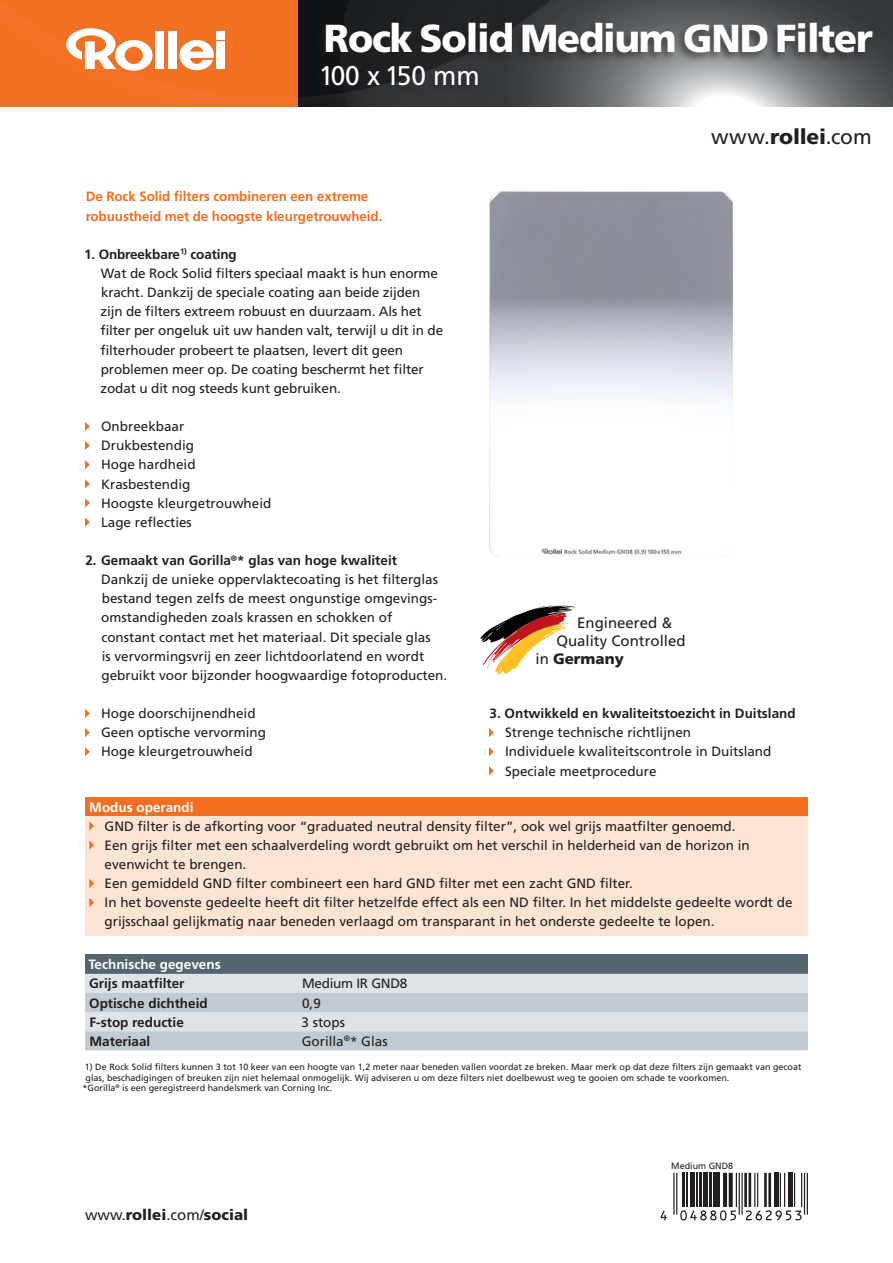
<style>
.page{position:relative;width:893px;height:1263px;background:#fff}
.page>*{position:absolute;margin:0;border:0;box-sizing:border-box;transform-origin:0 0}
.t1{font:900 39px "Frutiger LT";letter-spacing:-.03em;color:#fff}
.t2{font:27px "Frutiger LT";color:#fff}
.t3{font:21px "Frutiger LT";letter-spacing:.015em;color:#231f20}
.t4{font:900 15px "Frutiger LT";color:#231f20}
.t5{font:15px "Frutiger LT";color:#231f20}
._020_bold{font:13.5px/19.2px "Frutiger LT";color:#231f20}
._040_Top-Details{font:13.5px/19.2px "Frutiger LT";color:#231f20}
._020_bold-2{font:700 13.5px "Frutiger LT";color:#231f20}
._020_bold-3{font:700 13.5px/19.2px "Frutiger LT";letter-spacing:-.01em;color:#f36e21}
.t6{font:700 13.5px "Frutiger LT";color:#fff}
._020_bold-4{font:13.5px "Frutiger LT";letter-spacing:-.02em;color:#231f20}
.t7{font:9px/10.8px "Frutiger LT";color:#231f20}
.s1{font-weight:900}
.s2{font-weight:400}
</style>
<div class="page">
<img style="left:298px;top:0;width:595px;height:106px">
<div style="left:0;top:0;width:298px;height:106px;background:#f36f21"></div>
<svg style="left:179px;top:40px;width:35px;height:30px"></svg>
<div style="left:155px;top:32px;width:9px;height:37px;background:#fff"></div>
<div style="left:168px;top:32px;width:8px;height:37px;background:#fff"></div>
<div style="left:216px;top:32px;width:9px;height:8px;background:#fff"></div>
<div style="left:216px;top:41px;width:9px;height:28px;background:#fff"></div>
<svg style="left:66px;top:28px;width:87px;height:43px"></svg>
<div style="left:311px;top:21px;width:564px;height:76px;background:#231f20;opacity:.6"></div>
<svg style="left:480px;top:605px;width:91px;height:70px"></svg>
<hr style="left:676px;top:1173px;width:1px;height:41px;background:#231f20">
<hr style="left:673px;top:1173px;width:2px;height:41px;background:#231f20">
<hr style="left:682px;top:1173px;width:2px;height:34px;background:#231f20">
<hr style="left:686px;top:1173px;width:1px;height:34px;background:#231f20">
<hr style="left:690px;top:1173px;width:4px;height:34px;background:#231f20">
<hr style="left:696px;top:1173px;width:1px;height:34px;background:#231f20">
<hr style="left:699px;top:1173px;width:2px;height:34px;background:#231f20">
<hr style="left:703px;top:1173px;width:4px;height:34px;background:#231f20">
<hr style="left:709px;top:1173px;width:2px;height:34px;background:#231f20">
<hr style="left:713px;top:1173px;width:4px;height:34px;background:#231f20">
<hr style="left:719px;top:1173px;width:1px;height:34px;background:#231f20">
<svg style="left:729px;top:1173px;width:4px;height:34px"></svg>
<hr style="left:723px;top:1173px;width:4px;height:34px;background:#231f20">
<hr style="left:741px;top:1173px;width:2px;height:41px;background:#231f20">
<hr style="left:739px;top:1173px;width:1px;height:41px;background:#231f20">
<hr style="left:736px;top:1173px;width:1px;height:34px;background:#231f20">
<hr style="left:749px;top:1173px;width:2px;height:34px;background:#231f20">
<hr style="left:744px;top:1173px;width:3px;height:34px;background:#231f20">
<hr style="left:757px;top:1173px;width:1px;height:34px;background:#231f20">
<hr style="left:754px;top:1173px;width:1px;height:34px;background:#231f20">
<hr style="left:768px;top:1173px;width:3px;height:34px;background:#231f20">
<hr style="left:764px;top:1173px;width:3px;height:34px;background:#231f20">
<hr style="left:774px;top:1173px;width:4px;height:34px;background:#231f20">
<hr style="left:784px;top:1173px;width:1px;height:34px;background:#231f20">
<hr style="left:780px;top:1173px;width:1px;height:34px;background:#231f20">
<hr style="left:788px;top:1173px;width:4px;height:34px;background:#231f20">
<hr style="left:807px;top:1173px;width:1px;height:41px;background:#231f20">
<hr style="left:804px;top:1173px;width:1px;height:41px;background:#231f20">
<hr style="left:801px;top:1173px;width:1px;height:34px;background:#231f20">
<hr style="left:794px;top:1173px;width:1px;height:34px;background:#231f20">
<svg style="left:661px;top:1210px;width:6px;height:10px"></svg>
<svg style="left:680px;top:1210px;width:56px;height:10px"></svg>
<svg style="left:746px;top:1210px;width:56px;height:10px"></svg>
<img style="left:489px;top:191px;width:244px;height:366px">
<svg style="left:85px;top:422px;width:5px;height:9px"></svg>
<svg style="left:85px;top:441px;width:5px;height:9px"></svg>
<svg style="left:85px;top:460px;width:5px;height:9px"></svg>
<svg style="left:85px;top:479px;width:5px;height:9px"></svg>
<svg style="left:85px;top:498px;width:5px;height:10px"></svg>
<svg style="left:85px;top:517px;width:5px;height:10px"></svg>
<svg style="left:85px;top:709px;width:5px;height:9px"></svg>
<svg style="left:85px;top:728px;width:5px;height:9px"></svg>
<svg style="left:85px;top:747px;width:5px;height:9px"></svg>
<svg style="left:489px;top:728px;width:5px;height:9px"></svg>
<svg style="left:489px;top:747px;width:5px;height:9px"></svg>
<svg style="left:489px;top:766px;width:5px;height:9px"></svg>
<div style="left:85px;top:797px;width:723px;height:19px;background:#f36e21"></div>
<div style="left:85px;top:816px;width:723px;height:119px;background:#fee5d3"></div>
<svg style="left:89px;top:821px;width:5px;height:10px"></svg>
<svg style="left:89px;top:840px;width:5px;height:10px"></svg>
<svg style="left:89px;top:879px;width:5px;height:9px"></svg>
<svg style="left:89px;top:898px;width:5px;height:9px"></svg>
<div style="left:85px;top:955px;width:723px;height:19px;background:#53656e"></div>
<svg style="left:85px;top:974px;width:723px;height:76px;background:#d0d7dc"></svg>
<h1 class="t1" style="left:324px;top:15px;width:550px">Rock Solid Medium GND Filter</h1>
<h2 class="t2" style="left:319px;top:60px;width:163px">100 x 150 mm</h2>
<p class="_020_bold-3" style="left:86px;top:187px;width:298px">De Rock Solid filters combineren een extreme robuustheid met de hoogste kleurgetrouwheid.</p>
<p class="_020_bold-2" style="left:84px;top:246px;width:154px">1. Onbreekbare<sup>1)</sup> coating</p>
<p class="_020_bold" style="left:100px;top:264px;width:344px">Wat de Rock Solid filters speciaal maakt is hun enorme kracht. Dankzij de speciale coating aan beide zijden zijn de filters extreem robuust en duurzaam. Als het filter per ongeluk uit uw handen valt, terwijl u dit in de filterhouder probeert te plaatsen, levert dit geen problemen meer op. De coating beschermt het filter zodat u dit nog steeds kunt gebruiken.</p>
<p class="_020_bold" style="left:101px;top:417px;width:85px">Onbreekbaar</p>
<p class="_020_bold" style="left:101px;top:436px;width:95px">Drukbestendig</p>
<p class="_020_bold" style="left:101px;top:455px;width:96px">Hoge hardheid</p>
<p class="_020_bold" style="left:101px;top:474px;width:91px">Krasbestendig</p>
<p class="_020_bold" style="left:101px;top:493px;width:172px">Hoogste kleurgetrouwheid</p>
<p class="_020_bold" style="left:101px;top:513px;width:92px">Lage reflecties</p>
<p class="_020_bold-2" style="left:85px;top:552px;width:313px">2. Gemaakt van Gorilla<sup>®</sup>* glas van hoge kwaliteit</p>
<p class="_020_bold" style="left:101px;top:570px;width:348px">Dankzij de unieke oppervlaktecoating is het filterglas bestand tegen zelfs de meest ongunstige omgevings&shy;omstandigheden zoals krassen en schokken of constant contact met het materiaal. Dit speciale glas<br>is vervormingsvrij en zeer lichtdoorlatend en wordt gebruikt voor bijzonder hoogwaardige fotoproducten.</p>
<p class="_020_bold" style="left:101px;top:704px;width:156px">Hoge doorschijnendheid</p>
<p class="_020_bold" style="left:101px;top:723px;width:167px">Geen optische vervorming</p>
<p class="_020_bold" style="left:101px;top:742px;width:153px">Hoge kleurgetrouwheid</p>
<h3 class="t3" style="left:711px;top:125px;width:162px">www.<span class="s1">rollei</span>.com</h3>
<p class="t5" style="left:577px;top:614px;width:97px">Engineered &amp;</p>
<p class="t5" style="left:556px;top:632px;width:131px">Quality Controlled</p>
<p class="t4" style="left:535px;top:649px;width:90px"><span class="s2">in</span> Germany</p>
<p class="_020_bold-2" style="left:490px;top:705px;width:308px">3. Ontwikkeld en kwaliteitstoezicht in Duitsland</p>
<p class="_020_bold" style="left:505px;top:723px;width:188px">Strenge technische richtlijnen</p>
<p class="_020_bold" style="left:505px;top:742px;width:268px">Individuele kwaliteitscontrole in Duitsland</p>
<p class="_020_bold" style="left:505px;top:761px;width:153px">Speciale meetprocedure</p>
<p class="t6" style="left:89px;top:799px;width:106px">Modus operandi</p>
<p class="_040_Top-Details" style="left:105px;top:816px;width:632px">GND filter is de afkorting voor “graduated neutral density filter”, ook wel grijs maatfilter genoemd.</p>
<p class="_040_Top-Details" style="left:105px;top:835px;width:647px">Een grijs filter met een schaalverdeling wordt gebruikt om het verschil in helderheid van de horizon in evenwicht te brengen.</p>
<p class="_040_Top-Details" style="left:105px;top:874px;width:530px">Een gemiddeld GND filter combineert een hard GND filter met een zacht GND filter.</p>
<p class="_040_Top-Details" style="left:105px;top:893px;width:690px">In het bovenste gedeelte heeft dit filter hetzelfde effect als een ND filter. In het middelste gedeelte wordt de grijsschaal gelijkmatig naar beneden verlaagd om transparant in het onderste gedeelte te lopen.</p>
<p class="t6" style="left:89px;top:957px;width:134px">Technische gegevens</p>
<p class="_020_bold-2" style="left:89px;top:976px;width:97px">Grijs maatfilter</p>
<p class="_020_bold-4" style="left:302px;top:976px;width:107px">Medium IR GND8</p>
<p class="_020_bold-2" style="left:89px;top:995px;width:120px">Optische dichtheid</p>
<p class="_020_bold" style="left:302px;top:993px;width:20px">0,9</p>
<p class="_020_bold-2" style="left:90px;top:1014px;width:96px">F-stop reductie</p>
<p class="_020_bold" style="left:302px;top:1012px;width:45px">3 stops</p>
<p class="_020_bold-2" style="left:90px;top:1033px;width:62px">Materiaal</p>
<p class="_020_bold" style="left:302px;top:1032px;width:87px">Gorilla<sup>®</sup>* Glas</p>
<p class="t7" style="left:85px;top:1061px;width:718px">1) De Rock Solid filters kunnen 3 tot 10 keer van een hoogte van 1,2 meter naar beneden vallen voordat ze breken. Maar merk op dat deze filters zijn gemaakt van gecoat glas, beschadigingen of breuken zijn niet helemaal onmogelijk. Wij adviseren u om deze filters niet doelbewust weg te gooien om schade te voorkomen.</p>
<p class="t7" style="left:83px;top:1083px;width:251px">*Gorilla<sup>®</sup> is een geregistreerd handelsmerk van Corning Inc.</p>
<p class="t4" style="left:85px;top:1206px;width:165px"><span class="s2">www.</span>rollei<span class="s2">.com/</span>social</p>
<p class="t7" style="left:671px;top:1160px;width:64px">Medium GND8</p>
</div>
